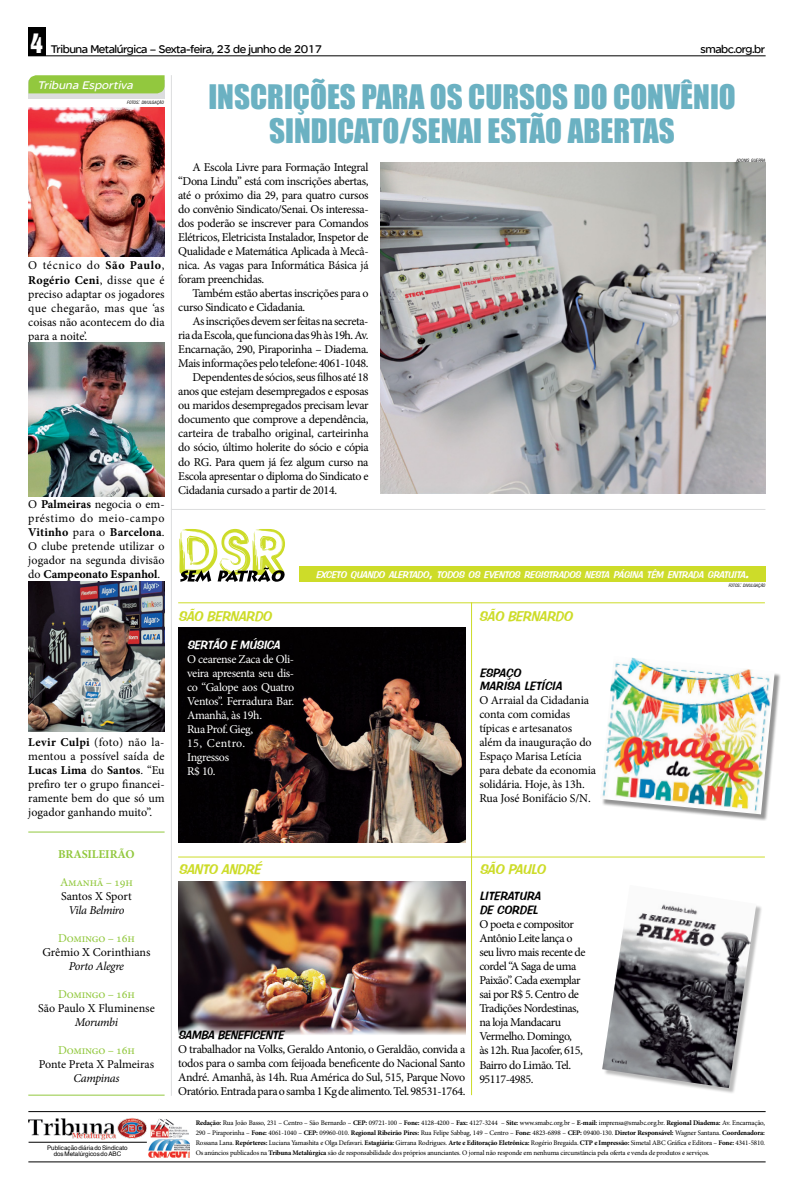
<style>
.page{position:relative;width:794px;height:1191px;background:#fff}
.page>*{position:absolute;margin:0;border:0;box-sizing:border-box;transform-origin:0 0}
.t1{font:31px/34px "Impact";color:#6bb1c2;text-align:center}
.t2{font:italic 14px "Impress BT";letter-spacing:.11em;color:#cddc29}
.t3{font:12px/14px "Minion Pro";letter-spacing:-.03em;color:#000;text-align:justify}
.t4{font:12px/14px "Minion Pro";letter-spacing:-.01em;color:#000}
.t5{font:12px/14px "Minion Pro";letter-spacing:-.03em;color:#fff}
.t6{font:12px "SE Optimist Semi";letter-spacing:-.04em;color:#000}
.t7{font:italic 12px/13px "Impress BT";letter-spacing:.02em;color:#000}
.t8{font:12px "Minion Pro";letter-spacing:-.02em;color:#92c83e}
.t9{font:italic 12px "Minion Pro";letter-spacing:-.03em;color:#000}
.t10{font:12px "Minion Pro";letter-spacing:-.005em;color:#000}
.t11{font:12px "Minion Pro";color:#000}
.t12{font:12px "Minion Pro";letter-spacing:.005em;color:#000}
.t13{font:italic 12px "SE Optimist Semi";color:#fff}
.t14{font:italic 12px "Impress BT";color:#fff}
.t15{font:700 12px "Minion Pro";letter-spacing:-.01em;color:#92c83e}
.t16{font:italic 9.8px "Impress BT";color:#fff}
.t17{font:7px/10px "Minion Pro";letter-spacing:-.02em;color:#000;text-align:justify}
.t18{font:6.2px/6.2px "Helvetica";color:#000;text-align:center}
.t19{font:italic condensed 4.4px "Swiss 721 BT";color:#000}
.s1{font-family:"Helvetica Inserat";font-size:25px;color:#fff}
.s2{font-size:6.2px}
.s3{font-weight:700}
.s4{font-size:14px}
</style>
<div class="page">
<hr style="left:28px;top:831px;width:137px;height:1px;background:#92c83e">
<hr style="left:28px;top:1094px;width:137px;height:1px;background:#92c83e">
<svg style="left:28px;top:93px;width:137px;height:6px"></svg>
<svg style="left:28px;top:75px;width:137px;height:18px"></svg>
<img style="left:28px;top:108px;width:136px;height:148px">
<img style="left:28px;top:582px;width:136px;height:149px">
<img style="left:29px;top:343px;width:136px;height:153px">
<hr style="left:171px;top:75px;width:1px;height:1020px;background:#dcddde">
<img style="left:179px;top:628px;width:286px;height:214px">
<img style="left:179px;top:882px;width:286px;height:153px">
<hr style="left:171px;top:509px;width:594px;height:1px;background:#dcddde">
<div style="left:299px;top:566px;width:466px;height:15px;background:#cddc29"></div>
<svg style="left:179px;top:529px;width:106px;height:53px"></svg>
<div style="left:601px;top:657px;width:180px;height:164px;background:#000;opacity:.42"></div>
<img style="left:601px;top:657px;width:173px;height:157px">
<hr style="left:178px;top:602px;width:587px;height:1px;background:#cddc29">
<hr style="left:471px;top:602px;width:1px;height:493px;background:#cddc29">
<hr style="left:178px;top:856px;width:587px;height:1px;background:#cddc29">
<img style="left:381px;top:163px;width:384px;height:330px">
<img style="left:29px;top:1118px;width:118px;height:22px">
<hr style="left:28px;top:1111px;width:737px;height:1px;background:#000">
<div style="left:28px;top:27px;width:17px;height:29px;background:#000"></div>
<hr style="left:28px;top:55px;width:737px;height:1px;background:#000">
<img style="left:148px;top:1139px;width:41px;height:18px">
<hr style="left:28px;top:1161px;width:737px;height:1px;background:#000">
<hr style="left:29px;top:1141px;width:118px;height:1px;background:#000">
<img style="left:151px;top:1118px;width:37px;height:19px">
<div style="left:603px;top:886px;width:160px;height:209px;background:#000;opacity:.27"></div>
<img style="left:602px;top:886px;width:154px;height:202px">
<p class="t6" style="left:30px;top:42px;width:293px"><span class="s1">4</span> Tribuna Metalúrgica – Sexta-feira, 23 de junho de 2017</p>
<p class="t6" style="left:700px;top:42px;width:66px">smabc.org.br</p>
<p class="t13" style="left:37px;top:78px;width:100px">Tribuna Esportiva</p>
<p class="t19" style="left:127px;top:99px;width:38px">FOTOS<span class="s2">:</span> DIVULGAÇÃO</p>
<p class="t3" style="left:28px;top:259px;width:138px">O técnico do <span class="s3">São Paulo</span>, <span class="s3">Rogério Ceni</span>, disse que é preciso adaptar os jogadores que chegarão, mas que ‘as coisas não acontecem do dia para a noite’.</p>
<p class="t3" style="left:28px;top:497px;width:138px">O <span class="s3">Palmeiras</span> negocia o em&shy;préstimo do meio-campo <span class="s3">Vitinho</span> para o <span class="s3">Barcelona</span>.<br>O clube pretende utilizar o jogador na segunda divisão do <span class="s3">Campeonato Espanhol</span>.</p>
<p class="t3" style="left:28px;top:735px;width:138px"><span class="s3">Levir Culpi</span> (foto) não la&shy;mentou a possível saída de <span class="s3">Lucas Lima</span> do <span class="s3">Santos</span>. “Eu prefiro ter o grupo financei&shy;ramente bem do que só um jogador ganhando muito”.</p>
<p class="t15" style="left:58px;top:845px;width:75px">Brasileirão</p>
<p class="t8" style="left:60px;top:874px;width:74px">Amanhã – 19h</p>
<p class="t3" style="left:61px;top:889px;width:72px">Santos X Sport</p>
<p class="t9" style="left:68px;top:901px;width:58px">Vila Belmiro</p>
<p class="t8" style="left:58px;top:930px;width:78px">Domingo – 16h</p>
<p class="t12" style="left:42px;top:944px;width:109px">Grêmio X Corinthians</p>
<p class="t9" style="left:69px;top:957px;width:57px">Porto Alegre</p>
<p class="t8" style="left:58px;top:986px;width:78px">Domingo – 16h</p>
<p class="t11" style="left:38px;top:1000px;width:118px">São Paulo X Fluminense</p>
<p class="t9" style="left:75px;top:1013px;width:45px">Morumbi</p>
<p class="t8" style="left:58px;top:1042px;width:78px">Domingo – 16h</p>
<p class="t10" style="left:39px;top:1056px;width:117px">Ponte Preta X Palmeiras</p>
<p class="t9" style="left:73px;top:1069px;width:47px">Campinas</p>
<p class="t18" style="left:47px;top:1144px;width:82px">Publicação diária do Sindicato dos Metalúrgicos do ABC</p>
<h1 class="t1" style="left:208px;top:79px;width:529px">INSCRIÇÕES PARA OS CURSOS DO CONVÊNIO<br>SINDICATO/SENAI ESTÃO ABERTAS</h1>
<p class="t3" style="left:178px;top:160px;width:192px;text-indent:14px">A Escola Livre para Formação Integral “Dona Lindu” está com inscrições abertas, até o próximo dia 29, para quatro cursos do convênio Sindicato/Senai. Os interessa&shy;dos poderão se inscrever para Comandos Elétricos, Eletricista Instalador, Inspetor de Qualidade e Matemática Aplicada à Mecâ&shy;nica. As vagas para Informática Básica já foram preenchidas.</p>
<p class="t3" style="left:178px;top:287px;width:192px;text-indent:14px">Também estão abertas inscrições para o curso Sindicato e Cidadania.</p>
<p class="t3" style="left:192px;top:315px;width:178px">As inscrições devem ser feitas na secreta-</p>
<p class="t3" style="left:178px;top:329px;width:192px">ria da Escola, que funciona das 9h às 19h. Av.</p>
<p class="t3" style="left:178px;top:343px;width:192px">Encarnação, 290, Piraporinha – Diadema.</p>
<p class="t3" style="left:178px;top:357px;width:192px">Mais informações pelo telefone: 4061-1048.</p>
<p class="t3" style="left:192px;top:371px;width:178px">Dependentes de sócios, seus filhos até 18</p>
<p class="t3" style="left:178px;top:385px;width:192px">anos que estejam desempregados e esposas</p>
<p class="t3" style="left:178px;top:399px;width:192px">ou maridos desempregados precisam levar</p>
<p class="t3" style="left:178px;top:413px;width:192px">documento que comprove a dependência,</p>
<p class="t4" style="left:178px;top:427px;width:192px">carteira de trabalho original, carteirinha</p>
<p class="t3" style="left:178px;top:441px;width:192px">do sócio, último holerite do sócio e cópia</p>
<p class="t3" style="left:178px;top:455px;width:192px">do RG. Para quem já fez algum curso na</p>
<p class="t3" style="left:178px;top:469px;width:192px">Escola apresentar o diploma do Sindicato e</p>
<p class="t3" style="left:178px;top:483px;width:160px">Cidadania cursado a partir de 2014.</p>
<p class="t19" style="left:736px;top:157px;width:31px">ADONIS GUERRA</p>
<p class="t16" style="left:316px;top:568px;width:439px">EXCETO QUANDO ALERTADO<span class="s4">,</span>TODOS OS EVENTOS REGISTRADOS NESTA PÁGINA TÊM ENTRADA GRATUITA<span class="s4">.</span></p>
<p class="t2" style="left:178px;top:607px;width:99px">SÃO BERNARDO</p>
<p class="t14" style="left:187px;top:637px;width:93px">SERTÃO EMÚS ICA</p>
<p class="t5" style="left:187px;top:652px;width:109px">O cearense Zaca de Oli&shy;veira apresenta seu dis&shy;co “Galope aos Quatro<br>Ventos”. Ferradura Bar.<br>Amanhã, às 19h.<br>Rua Prof. Gieg,<br>15, Centro.<br>Ingressos<br>R$ 10.</p>
<p class="t2" style="left:479px;top:607px;width:99px">SÃO BERNARDO</p>
<p class="t7" style="left:479px;top:667px;width:83px">ES PAÇO<br>MARISA LETÍCIA</p>
<p class="t4" style="left:479px;top:693px;width:118px">O Arraial da Cidadania conta com comidas típicas e artesanatos além da inauguração do<br>Espaço Marisa Letícia para debate da economia solidária. Hoje, às 13h.<br>Rua José Bonifácio S/N.</p>
<p class="t2" style="left:178px;top:861px;width:88px">SANTO ANDRÉ</p>
<p class="t7" style="left:178px;top:1028px;width:110px">SAMBA BEN EFICENTE</p>
<p class="t3" style="left:178px;top:1042px;width:289px">O trabalhador na Volks, Geraldo Antonio, o Geraldão, convida a todos para o samba com feijoada beneficente do Nacional Santo André. Amanhã, às 14h. Rua América do Sul, 515, Parque Novo Oratório. Entrada para o samba 1 Kg de alimento. Tel. 98531-1764.</p>
<p class="t2" style="left:479px;top:861px;width:71px">SÃO PA ULO</p>
<p class="t7" style="left:479px;top:889px;width:63px;line-height:14px">LITERATURA<br>DE CORDEL</p>
<p class="t3" style="left:479px;top:917px;width:108px;text-align:left">O poeta e compositor<br>Antônio Leite lança o seu livro mais recente de cordel “A Saga de uma<br>Paixão”. Cada exemplar sai por R$ 5. Centro de<br>Tradições Nordestinas, na loja Mandacaru<br>Vermelho. Domingo,<br>às 12h. Rua Jacofer, 615,<br>Bairro do Limão. Tel.<br>95117-4985.</p>
<p class="t19" style="left:728px;top:583px;width:38px">FOTOS<span class="s2">:</span> DIVULGAÇÃO</p>
<p class="t17" style="left:196px;top:1117px;width:571px"><span class="s3">Redação:</span> Rua João Basso, 231 – Centro – São Bernardo – <span class="s3">CEP:</span> 09721-100 – <span class="s3">Fone:</span> 4128-4200 – <span class="s3">Fax:</span> 4127-3244 – <span class="s3">Site:</span> www.smabc.org.br – <span class="s3">E-mail:</span> imprensa@smabc.org.br. <span class="s3">Regional Diadema:</span> Av. Encarnação, 290 – Piraporinha – <span class="s3">Fone:</span> 4061-1040 – <span class="s3">CEP:</span> 09960-010. <span class="s3">Regional Ribeirão Pires:</span> Rua Felipe Sabbag, 149 – Centro – <span class="s3">Fone:</span> 4823-6898 – <span class="s3">CEP:</span> 09400-130. <span class="s3">Diretor Responsável:</span> Wagner Santana. <span class="s3">Coordenadora:<br></span>Rossana Lana. <span class="s3">Repórteres:</span> Luciana Yamashita e Olga Defavari. <span class="s3">Estagiária:</span> Girrana Rodrigues. <span class="s3">Arte e Editoração Eletrônica:</span> Rogério Bregaida. <span class="s3">CTP e Impressão:</span> Simetal ABC Gráfica e Editora – <span class="s3">Fone:</span> 4341-5810.<br>Os anúncios publicados na <span class="s3">Tribuna Metalúrgica</span> são de responsabilidade dos próprios anunciantes. O jornal não responde em nenhuma circunstância pela oferta e venda de produtos e serviços.</p>
</div>
